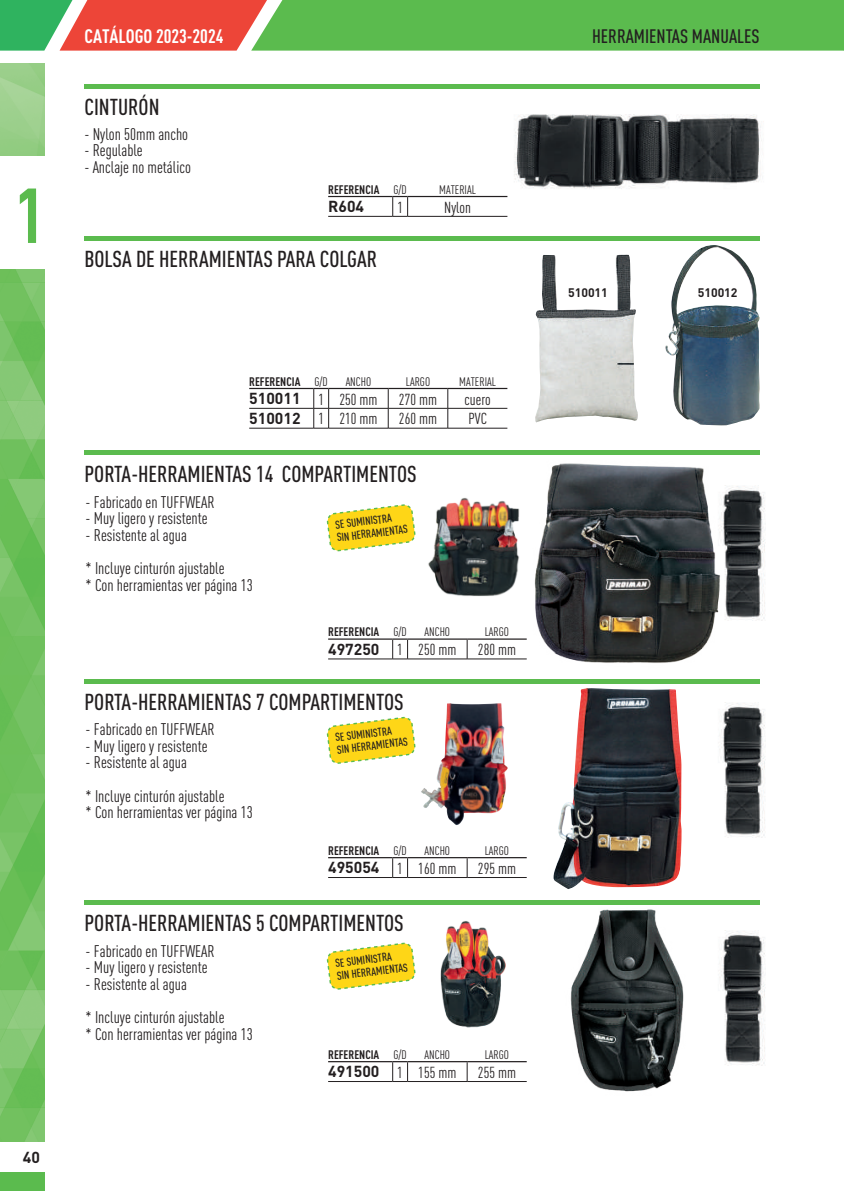
<style>
.page{position:relative;width:844px;height:1191px;background:#fff}
.page>*{position:absolute;margin:0;border:0;box-sizing:border-box;transform-origin:0 0}
.t1{font:700 76.48px "DIN Cond";color:#5bbb4e}
.t2{font:500 22.75px "DIN Cond";color:#231f20}
.t3{font:500 19.25px "DIN Cond";color:#231f20}
.t4{font:700 19.25px "DIN Cond";color:#fff}
.t5{font:16.62px/33.2px "DIN Cond";color:#231f20}
.t6{font:700 15.75px "DIN Pro";color:#231f20}
.t7{font:15.75px "DIN Cond";color:#231f20}
.t8{font:700 12.25px "DIN Cond";color:#231f20}
.t9{font:12.25px "DIN Cond";color:#231f20}
.t10{font:700 12.25px "DIN Pro";color:#231f20}
.t11{font:500 11.38px/12.6px "DIN Cond";color:#231f20}
.s1{font-weight:400}
.s2{font-family:"DIN Cond";font-weight:400}
</style>
<div class="page">
<div style="left:0;top:1172px;width:45px;height:19px;background:#5bbb4e"></div>
<img style="left:0;top:269px;width:45px;height:872px">
<svg style="left:0;top:0;width:844px;height:51px;background:#7da452"></svg>
<img style="left:721px;top:485px;width:44px;height:136px">
<img style="left:553px;top:688px;width:128px;height:201px">
<div style="left:84px;top:679px;width:675px;height:5px;background:#5bbb4e"></div>
<div style="left:84px;top:900px;width:675px;height:5px;background:#5bbb4e"></div>
<hr style="left:328px;top:638px;width:64px;height:1px;background:#231f20">
<hr style="left:407px;top:638px;width:60px;height:1px;background:#231f20">
<hr style="left:467px;top:638px;width:59px;height:1px;background:#231f20">
<hr style="left:328px;top:658px;width:64px;height:1px;background:#231f20">
<svg style="left:392px;top:638px;width:16px;height:21px"></svg>
<hr style="left:407px;top:658px;width:60px;height:1px;background:#231f20">
<hr style="left:467px;top:658px;width:59px;height:1px;background:#231f20">
<svg style="left:466px;top:639px;width:1px;height:20px"></svg>
<hr style="left:328px;top:857px;width:64px;height:1px;background:#231f20">
<hr style="left:407px;top:857px;width:60px;height:1px;background:#231f20">
<hr style="left:467px;top:857px;width:59px;height:1px;background:#231f20">
<hr style="left:328px;top:877px;width:64px;height:1px;background:#231f20">
<svg style="left:392px;top:857px;width:16px;height:21px"></svg>
<hr style="left:407px;top:877px;width:60px;height:1px;background:#231f20">
<hr style="left:467px;top:877px;width:59px;height:1px;background:#231f20">
<svg style="left:466px;top:858px;width:1px;height:19px"></svg>
<hr style="left:328px;top:1061px;width:64px;height:1px;background:#231f20">
<hr style="left:407px;top:1061px;width:60px;height:1px;background:#231f20">
<hr style="left:467px;top:1061px;width:59px;height:1px;background:#231f20">
<hr style="left:328px;top:1081px;width:64px;height:1px;background:#231f20">
<svg style="left:392px;top:1061px;width:16px;height:21px"></svg>
<hr style="left:407px;top:1081px;width:60px;height:1px;background:#231f20">
<hr style="left:467px;top:1081px;width:59px;height:1px;background:#231f20">
<svg style="left:466px;top:1062px;width:1px;height:19px"></svg>
<img style="left:519px;top:463px;width:201px;height:200px">
<svg style="left:326px;top:504px;width:90px;height:48px"></svg>
<svg style="left:326px;top:716px;width:90px;height:48px"></svg>
<svg style="left:326px;top:942px;width:90px;height:48px"></svg>
<img style="left:421px;top:703px;width:87px;height:122px">
<img style="left:570px;top:909px;width:114px;height:183px">
<img style="left:428px;top:494px;width:98px;height:107px">
<img style="left:719px;top:703px;width:46px;height:135px">
<img style="left:719px;top:930px;width:46px;height:136px">
<img style="left:440px;top:921px;width:66px;height:107px">
<div style="left:84px;top:450px;width:675px;height:5px;background:#5bbb4e"></div>
<img style="left:514px;top:114px;width:250px;height:75px">
<div style="left:84px;top:84px;width:675px;height:5px;background:#5bbb4e"></div>
<hr style="left:328px;top:196px;width:64px;height:1px;background:#231f20">
<hr style="left:407px;top:196px;width:100px;height:1px;background:#231f20">
<hr style="left:328px;top:216px;width:64px;height:1px;background:#231f20">
<svg style="left:392px;top:196px;width:16px;height:21px"></svg>
<hr style="left:407px;top:216px;width:100px;height:1px;background:#231f20">
<div style="left:84px;top:236px;width:675px;height:5px;background:#5bbb4e"></div>
<hr style="left:249px;top:388px;width:65px;height:1px;background:#231f20">
<hr style="left:328px;top:388px;width:60px;height:1px;background:#231f20">
<hr style="left:388px;top:388px;width:59px;height:1px;background:#231f20">
<hr style="left:447px;top:388px;width:60px;height:1px;background:#231f20">
<hr style="left:249px;top:428px;width:65px;height:1px;background:#231f20">
<hr style="left:328px;top:428px;width:60px;height:1px;background:#231f20">
<hr style="left:388px;top:428px;width:59px;height:1px;background:#231f20">
<hr style="left:447px;top:428px;width:60px;height:1px;background:#231f20">
<svg style="left:388px;top:389px;width:1px;height:39px"></svg>
<svg style="left:447px;top:389px;width:1px;height:39px"></svg>
<hr style="left:249px;top:408px;width:65px;height:1px;background:#231f20">
<svg style="left:313px;top:388px;width:16px;height:41px"></svg>
<hr style="left:328px;top:408px;width:60px;height:1px;background:#231f20">
<hr style="left:388px;top:408px;width:59px;height:1px;background:#231f20">
<hr style="left:447px;top:408px;width:60px;height:1px;background:#231f20">
<img style="left:535px;top:255px;width:102px;height:167px">
<img style="left:665px;top:245px;width:94px;height:180px">
<h1 class="t1" style="left:14px;top:169px;width:32px">1</h1>
<p class="t6" style="left:23px;top:1143px;width:19px">40</p>
<p class="t4" style="left:84px;top:24px;width:140px">CATÁLOGO 2023-2024</p>
<p class="t3" style="left:592px;top:24px;width:169px">HERRAMIENTAS MANUALES</p>
<h2 class="t2" style="left:84px;top:93px;width:77px">CINTURÓN</h2>
<p class="t5" style="left:84px;top:117px;width:105px">- Nylon 50mm ancho</p>
<p class="t5" style="left:84px;top:134px;width:60px">- Regulable</p>
<p class="t5" style="left:84px;top:150px;width:108px">- Anclaje no metálico</p>
<p class="t8" style="left:328px;top:182px;width:80px">REFERENCIA <span class="s1">G/D</span></p>
<p class="t9" style="left:439px;top:182px;width:38px">MATERIAL</p>
<p class="t6" style="left:328px;top:193px;width:37px">R604</p>
<p class="t7" style="left:397px;top:198px;width:7px">1</p>
<p class="t7" style="left:444px;top:198px;width:28px">Nylon</p>
<h2 class="t2" style="left:84px;top:245px;width:294px">BOLSA DE HERRAMIENTAS PARA COLGAR</h2>
<p class="t8" style="left:249px;top:374px;width:80px">REFERENCIA <span class="s1">G/D</span></p>
<p class="t9" style="left:345px;top:374px;width:27px">ANCHO</p>
<p class="t9" style="left:406px;top:374px;width:26px">LARGO</p>
<p class="t9" style="left:459px;top:374px;width:38px">MATERIAL</p>
<p class="t6" style="left:249px;top:385px;width:130px">510011 <span class="s2">1 250 mm</span></p>
<p class="t7" style="left:399px;top:390px;width:40px">270 mm</p>
<p class="t7" style="left:464px;top:390px;width:28px">cuero</p>
<p class="t6" style="left:249px;top:405px;width:130px">510012 <span class="s2">1 210 mm</span></p>
<p class="t7" style="left:399px;top:410px;width:40px">260 mm</p>
<p class="t7" style="left:468px;top:410px;width:20px">PVC</p>
<h2 class="t2" style="left:84px;top:460px;width:334px">PORTA-HERRAMIENTAS 14 COMPARTIMENTOS</h2>
<p class="t5" style="left:86px;top:485px;width:130px">- Fabricado en TUFFWEAR</p>
<p class="t5" style="left:86px;top:502px;width:123px">- Muy ligero y resistente</p>
<p class="t5" style="left:86px;top:518px;width:140px">- Resistente al agua<br>* Incluye cinturón ajustable</p>
<p class="t5" style="left:86px;top:568px;width:168px">* Con herramientas ver página 13</p>
<p class="t11" style="left:334px;top:518px;width:73px;rotate:-7deg">SE SUMINISTRA<br>SIN HERRAMIENTAS</p>
<p class="t8" style="left:328px;top:624px;width:80px">REFERENCIA <span class="s1">G/D</span></p>
<p class="t9" style="left:424px;top:625px;width:27px">ANCHO</p>
<p class="t9" style="left:484px;top:625px;width:26px">LARGO</p>
<p class="t6" style="left:328px;top:636px;width:130px">497250 <span class="s2">1 250 mm</span></p>
<p class="t7" style="left:478px;top:641px;width:40px">280 mm</p>
<h2 class="t2" style="left:84px;top:688px;width:321px">PORTA-HERRAMIENTAS 7 COMPARTIMENTOS</h2>
<p class="t5" style="left:86px;top:712px;width:130px">- Fabricado en TUFFWEAR</p>
<p class="t5" style="left:86px;top:729px;width:123px">- Muy ligero y resistente</p>
<p class="t5" style="left:86px;top:746px;width:140px">- Resistente al agua<br>* Incluye cinturón ajustable</p>
<p class="t5" style="left:86px;top:795px;width:168px">* Con herramientas ver página 13</p>
<p class="t11" style="left:334px;top:731px;width:73px;rotate:-7deg">SE SUMINISTRA<br>SIN HERRAMIENTAS</p>
<p class="t8" style="left:328px;top:843px;width:80px">REFERENCIA <span class="s1">G/D</span></p>
<p class="t9" style="left:424px;top:843px;width:27px">ANCHO</p>
<p class="t9" style="left:484px;top:843px;width:26px">LARGO</p>
<p class="t6" style="left:328px;top:854px;width:130px">495054 <span class="s2">1 160 mm</span></p>
<p class="t7" style="left:478px;top:859px;width:40px">295 mm</p>
<h2 class="t2" style="left:84px;top:909px;width:321px">PORTA-HERRAMIENTAS 5 COMPARTIMENTOS</h2>
<p class="t5" style="left:86px;top:934px;width:130px">- Fabricado en TUFFWEAR</p>
<p class="t5" style="left:86px;top:950px;width:123px">- Muy ligero y resistente</p>
<p class="t5" style="left:86px;top:967px;width:140px">- Resistente al agua<br>* Incluye cinturón ajustable</p>
<p class="t5" style="left:86px;top:1017px;width:168px">* Con herramientas ver página 13</p>
<p class="t11" style="left:334px;top:956px;width:73px;rotate:-7deg">SE SUMINISTRA<br>SIN HERRAMIENTAS</p>
<p class="t8" style="left:328px;top:1047px;width:80px">REFERENCIA <span class="s1">G/D</span></p>
<p class="t9" style="left:424px;top:1047px;width:27px">ANCHO</p>
<p class="t9" style="left:484px;top:1047px;width:26px">LARGO</p>
<p class="t6" style="left:328px;top:1058px;width:130px">491500 <span class="s2">1 155 mm</span></p>
<p class="t7" style="left:478px;top:1063px;width:40px">255 mm</p>
<p class="t10" style="left:568px;top:282px;width:41px">510011</p>
<p class="t10" style="left:697px;top:282px;width:41px">510012</p>
</div>
